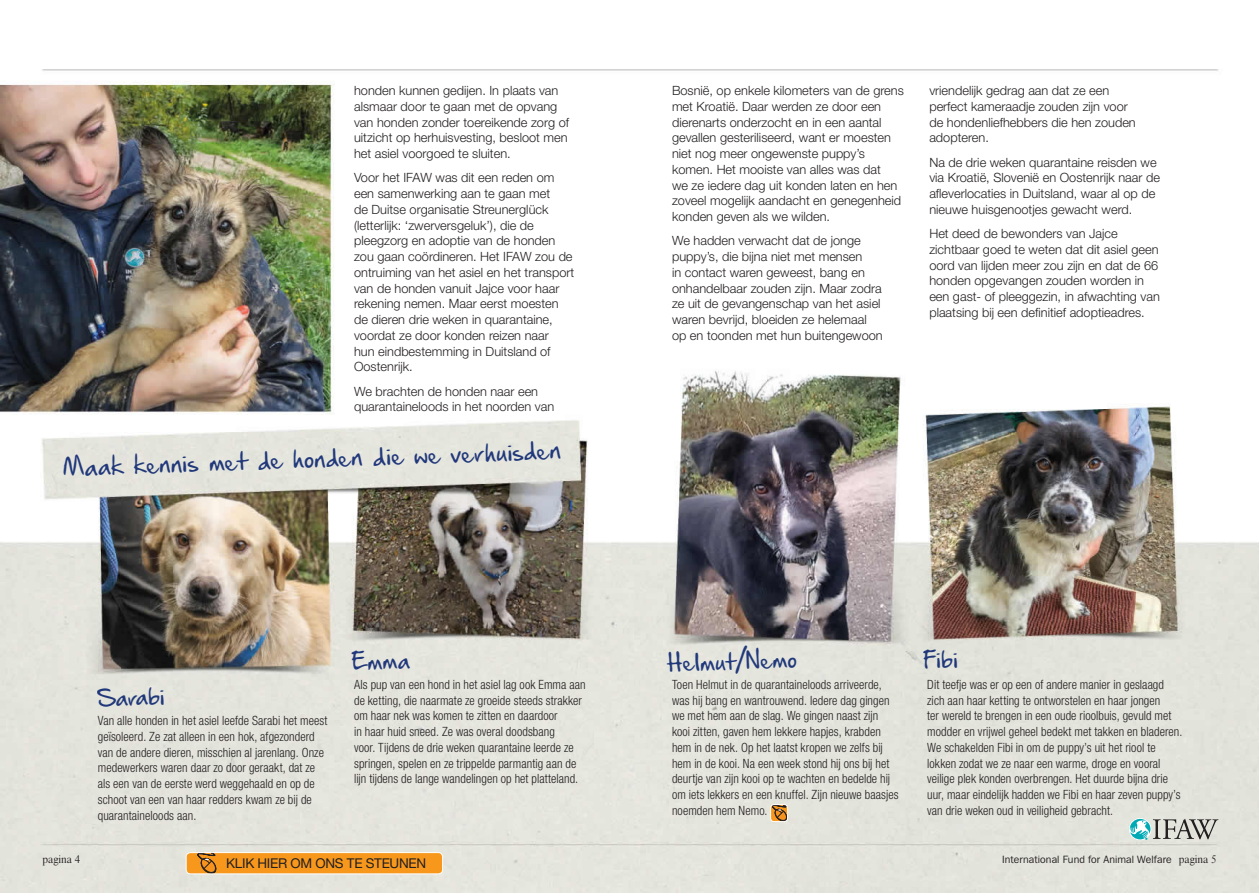
<style>
.page{position:relative;width:1259px;height:893px;background:#fff}
.page>*{position:absolute;margin:0;border:0;box-sizing:border-box;transform-origin:0 0}
.t1{font:100 20.55px "Hand Of Sean Pro";color:#253f8e}
.t2{font:100 19.5px "Hand Of Sean Pro";color:#253f8e}
.Body_copy_Light{font:13.5px "Helvetica Neue";letter-spacing:-.02em;color:#231f20}
.Body_copy_NEW{font:300 12.75px/15.8px "Helvetica Neue";color:#231f20}
.Body_copy_NEW-2{font:300 condensed 12.75px/15.8px "Helvetica Neue";letter-spacing:.005em;color:#231f20}
.Page_folio_Right{font:10.5px "Franklin Gothic IT Cby BT";letter-spacing:.01em;color:#231f20}
.t3{font:10.5px "Dutch 801 BT Roman Headline";color:#231f20}
.s1{font-family:"Dutch 801 BT Roman Headline"}
</style>
<div class="page">
<img style="left:0;top:69px;width:1259px;height:824px">
<svg style="left:1129px;top:818px;width:89px;height:22px;background:#a9bab6"></svg>
<div style="left:186px;top:853px;width:256px;height:21px;background:#f7981d;border-radius:4px"></div>
<svg style="left:197px;top:854px;width:19px;height:18px"></svg>
<div style="left:186px;top:852px;width:257px;height:22px;border:1px solid #fff;border-radius:4px"></div>
<svg style="left:772px;top:804px;width:15px;height:18px"></svg>
<div style="left:770px;top:804px;width:18px;height:18px;border:1px solid #fff;border-radius:3px"></div>
<p class="Body_copy_NEW" style="left:354px;top:82px;width:216px">honden kunnen gedijen. In plaats van alsmaar door te gaan met de opvang van honden zonder toereikende zorg of uitzicht op herhuisvesting, besloot men het asiel voorgoed te sluiten.</p>
<p class="Body_copy_NEW" style="left:354px;top:170px;width:222px">Voor het IFAW was dit een reden om een samenwerking aan te gaan met<br>de Duitse organisatie Streunerglück (letterlijk: ‘zwerversgeluk’), die de pleegzorg en adoptie van de honden zou gaan coördineren. Het IFAW zou de ontruiming van het asiel en het transport van de honden vanuit Jajce voor haar rekening nemen. Maar eerst moesten de dieren drie weken in quarantaine, voordat ze door konden reizen naar<br>hun eindbestemming in Duitsland of Oostenrijk.</p>
<p class="Body_copy_NEW" style="left:354px;top:383px;width:202px">We brachten de honden naar een quarantaineloods in het noorden van</p>
<h1 class="t1" style="left:63px;top:457px;width:500px;rotate:-2deg">Maak kennis met de honden die we verhuisden</h1>
<p class="Body_copy_NEW" style="left:672px;top:82px;width:233px">Bosnië, op enkele kilometers van de grens met Kroatië. Daar werden ze door een dierenarts onderzocht en in een aantal gevallen gesteriliseerd, want er moesten niet nog meer ongewenste puppy’s komen. Het mooiste van alles was dat<br>we ze iedere dag uit konden laten en hen zoveel mogelijk aandacht en genegenheid konden geven als we wilden.</p>
<p class="Body_copy_NEW" style="left:672px;top:233px;width:212px">We hadden verwacht dat de jonge puppy’s, die bijna niet met mensen<br>in contact waren geweest, bang en onhandelbaar zouden zijn. Maar zodra ze uit de gevangenschap van het asiel waren bevrijd, bloeiden ze helemaal op en toonden met hun buitengewoon</p>
<p class="Body_copy_NEW" style="left:929px;top:82px;width:208px">vriendelijk gedrag aan dat ze een perfect kameraadje zouden zijn voor de hondenliefhebbers die hen zouden adopteren.</p>
<p class="Body_copy_NEW" style="left:929px;top:154px;width:232px">Na de drie weken quarantaine reisden we via Kroatië, Slovenië en Oostenrijk naar de afleverlocaties in Duitsland, waar al op de nieuwe huisgenootjes gewacht werd.</p>
<p class="Body_copy_NEW" style="left:929px;top:225px;width:232px">Het deed de bewonders van Jajce zichtbaar goed te weten dat dit asiel geen oord van lijden meer zou zijn en dat de 66 honden opgevangen zouden worden in een gast- of pleeggezin, in afwachting van plaatsing bij een definitief adoptieadres.</p>
<h2 class="t2" style="left:98px;top:689px;width:68px;rotate:-2deg">Sarabi</h2>
<p class="Body_copy_NEW-2" style="left:98px;top:713px;width:231px">Van alle honden in het asiel leefde Sarabi het meest geïsoleerd. Ze zat alleen in een hok, afgezonderd van de andere dieren, misschien al jarenlang. Onze medewerkers waren daar zo door geraakt, dat ze als een van de eerste werd weggehaald en op de schoot van een van haar redders kwam ze bij de quarantaineloods aan.</p>
<h2 class="t2" style="left:352px;top:652px;width:60px;rotate:-2deg">Emma</h2>
<h2 class="t2" style="left:667px;top:654px;width:131px;rotate:-2deg">Helmut/Nemo</h2>
<h2 class="t2" style="left:923px;top:651px;width:36px;rotate:-2deg">Fibi</h2>
<p class="Body_copy_NEW-2" style="left:354px;top:676px;width:233px">Als pup van een hond in het asiel lag ook Emma aan de ketting, die naarmate ze groeide steeds strakker om haar nek was komen te zitten en daardoor<br>in haar huid sneed. Ze was overal doodsbang<br>voor. Tijdens de drie weken quarantaine leerde ze springen, spelen en ze trippelde parmantig aan de lijn tijdens de lange wandelingen op het platteland.</p>
<p class="Body_copy_NEW-2" style="left:672px;top:676px;width:228px">Toen Helmut in de quarantaineloods arriveerde, was hij bang en wantrouwend. Iedere dag gingen we met hem aan de slag. We gingen naast zijn kooi zitten, gaven hem lekkere hapjes, krabden hem in de nek. Op het laatst kropen we zelfs bij hem in de kooi. Na een week stond hij ons bij het deurtje van zijn kooi op te wachten en bedelde hij om iets lekkers en een knuffel. Zijn nieuwe baasjes noemden hem Nemo.</p>
<p class="Body_copy_NEW-2" style="left:927px;top:676px;width:257px">Dit teefje was er op een of andere manier in geslaagd zich aan haar ketting te ontworstelen en haar jongen<br>ter wereld te brengen in een oude rioolbuis, gevuld met modder en vrijwel geheel bedekt met takken en bladeren.<br>We schakelden Fibi in om de puppy’s uit het riool te lokken zodat we ze naar een warme, droge en vooral veilige plek konden overbrengen. Het duurde bijna drie uur, maar eindelijk hadden we Fibi en haar zeven puppy’s van drie weken oud in veiligheid gebracht.</p>
<p class="t3" style="left:43px;top:853px;width:39px">pagina 4</p>
<p class="Page_folio_Right" style="left:1002px;top:853px;width:216px">International Fund for Animal Welfare <span class="s1">pagina 5</span></p>
<p class="Body_copy_Light" style="left:226px;top:855px;width:202px">KLIK HIER OM ONS TE STEUNEN</p>
</div>
